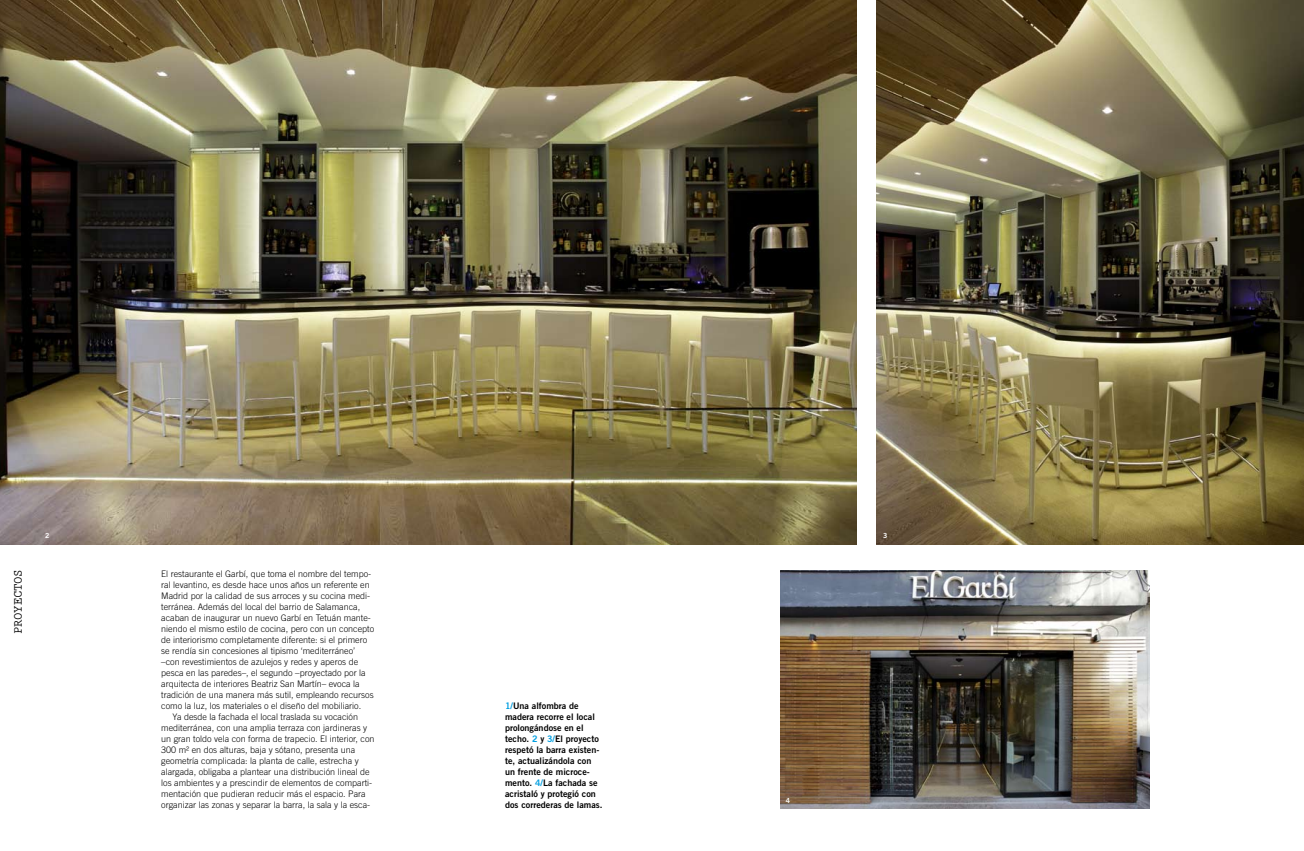
<style>
.page{position:relative;width:1304px;height:851px;background:#fff}
.page>*{position:absolute;margin:0;border:0;box-sizing:border-box;transform-origin:0 0}
.t1{font:700 12.5px "Prestige Elite Std";letter-spacing:-.04em;color:#000}
.t2{font:300 9px "Trade Gothic";color:#000}
.t3{font:9px/11px "Trade Gothic Bold Two";color:#000}
.t4{font:7px "Trade Gothic Bold Two";color:#fff}
.s1{color:#009ee0}
</style>
<div class="page">
<img style="left:876px;top:0;width:428px;height:544px">
<img style="left:0;top:0;width:856px;height:544px">
<img style="left:781px;top:570px;width:368px;height:238px">
<h1 class="t1" style="left:11px;top:633px;width:65px;rotate:-90deg">PROYECTOS</h1>
<p class="t4" style="left:45px;top:531px;width:6px">2</p>
<p class="t4" style="left:883px;top:531px;width:6px">3</p>
<p class="t2" style="left:161px;top:568px;width:212px">El restaurante el Garbí, que toma el nombre del tempo-</p>
<p class="t2" style="left:161px;top:579px;width:210px">ral levantino, es desde hace unos años un referente en</p>
<p class="t2" style="left:161px;top:590px;width:211px">Madrid por la calidad de sus arroces y su cocina medi-</p>
<p class="t2" style="left:161px;top:601px;width:201px">terránea. Además del local del barrio de Salamanca,</p>
<p class="t2" style="left:161px;top:612px;width:211px">acaban de inaugurar un nuevo Garbí en Tetuán mante-</p>
<p class="t2" style="left:161px;top:623px;width:215px">niendo el mismo estilo de cocina, pero con un concepto</p>
<p class="t2" style="left:161px;top:634px;width:208px">de interiorismo completamente diferente: si el primero</p>
<p class="t2" style="left:161px;top:645px;width:195px">se rendía sin concesiones al tipismo ‘mediterráneo’</p>
<p class="t2" style="left:161px;top:656px;width:198px">–con revestimientos de azulejos y redes y aperos de</p>
<p class="t2" style="left:161px;top:667px;width:206px">pesca en las paredes–, el segundo –proyectado por la</p>
<p class="t2" style="left:161px;top:678px;width:200px">arquitecta de interiores Beatriz San Martín– evoca la</p>
<p class="t2" style="left:161px;top:689px;width:214px">tradición de una manera más sutil, empleando recursos</p>
<p class="t2" style="left:161px;top:700px;width:201px">como la luz, los materiales o el diseño del mobiliario.</p>
<p class="t2" style="left:173px;top:711px;width:187px">Ya desde la fachada el local traslada su vocación</p>
<p class="t2" style="left:161px;top:722px;width:208px">mediterránea, con una amplia terraza con jardineras y</p>
<p class="t2" style="left:161px;top:733px;width:215px">un gran toldo vela con forma de trapecio. El interior, con</p>
<p class="t2" style="left:161px;top:744px;width:196px">300 m² en dos alturas, baja y sótano, presenta una</p>
<p class="t2" style="left:161px;top:755px;width:199px">geometría complicada: la planta de calle, estrecha y</p>
<p class="t2" style="left:161px;top:766px;width:210px">alargada, obligaba a plantear una distribución lineal de</p>
<p class="t2" style="left:161px;top:777px;width:213px">los ambientes y a prescindir de elementos de comparti-</p>
<p class="t2" style="left:161px;top:788px;width:206px">mentación que pudieran reducir más el espacio. Para</p>
<p class="t2" style="left:161px;top:799px;width:210px">organizar las zonas y separar la barra, la sala y la esca-</p>
<p class="t3" style="left:505px;top:700px;width:99px"><span class="s1">1/</span>Una alfombra de madera recorre el local prolongándose en el techo. <span class="s1">2</span> y <span class="s1">3/</span>El proyecto respetó la barra existen&shy;te, actualizándola con un frente de microce&shy;mento. <span class="s1">4/</span>La fachada se acristaló y protegió con dos correderas de lamas.</p>
<p class="t4" style="left:786px;top:795px;width:6px">4</p>
</div>
